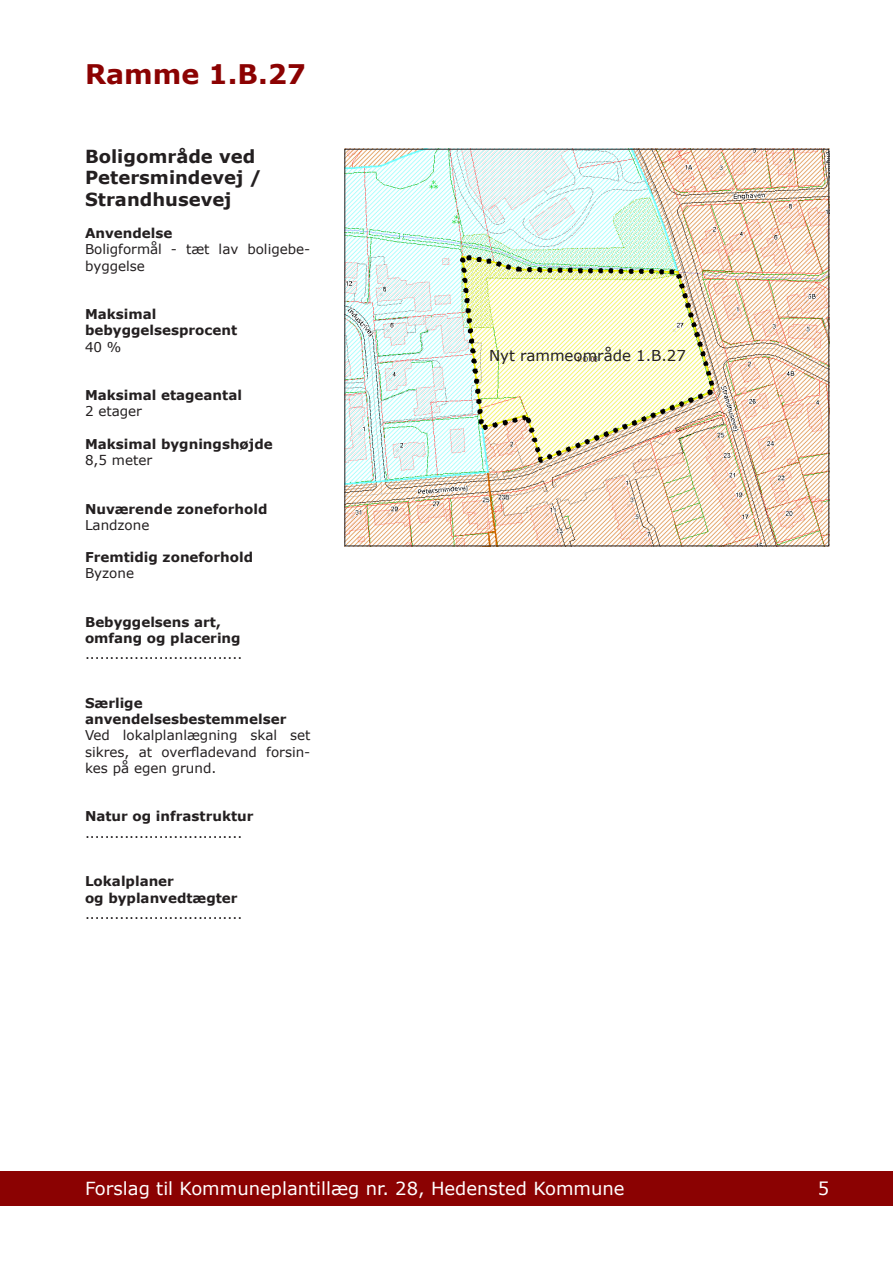
<style>
.page{position:relative;width:893px;height:1263px;background:#fff}
.page>*{position:absolute;margin:0;border:0;box-sizing:border-box;transform-origin:0 0}
.Overskrift_Stor_blå{font:700 27px "Verdana";color:#8b0202}
.t1{font:18px "Verdana";color:#fff}
.Overskrift_Mellem{font:700 18px/21.6px "Verdana";color:#231f20}
.Brødtekst_med_indryk{font:15px "Verdana";color:#231f20}
.Brødtekst{font:13.5px/16.2px "Verdana";color:#231f20}
.Brødtekst_fed{font:700 13.5px "Verdana";color:#231f20}
</style>
<div class="page">
<div style="left:0;top:1171px;width:893px;height:34px;background:#8b0202"></div>
<img style="left:346px;top:151px;width:481px;height:393px">
<p class="Overskrift_Stor_blå" style="left:85px;top:55px;width:223px">Ramme 1.B.27</p>
<p class="Overskrift_Mellem" style="left:85px;top:145px;width:178px">Boligområde ved<br>Petersmindevej /<br>Strandhusevej</p>
<p class="Brødtekst_fed" style="left:85px;top:224px;width:89px">Anvendelse</p>
<p class="Brødtekst" style="left:85px;top:241px;width:227px">Boligformål - tæt lav boligebe&shy;byggelse</p>
<p class="Brødtekst_fed" style="left:85px;top:305px;width:73px">Maksimal</p>
<p class="Brødtekst_fed" style="left:85px;top:321px;width:154px">bebyggelsesprocent</p>
<p class="Brødtekst" style="left:85px;top:338px;width:38px">40 %</p>
<p class="Brødtekst_fed" style="left:85px;top:386px;width:158px">Maksimal etageantal</p>
<p class="Brødtekst" style="left:85px;top:403px;width:59px">2 etager</p>
<p class="Brødtekst_fed" style="left:85px;top:434px;width:189px">Maksimal bygningshøjde</p>
<p class="Brødtekst" style="left:85px;top:452px;width:69px">8,5 meter</p>
<p class="Brødtekst_fed" style="left:85px;top:499px;width:184px">Nuværende zoneforhold</p>
<p class="Brødtekst" style="left:85px;top:517px;width:66px">Landzone</p>
<p class="Brødtekst_fed" style="left:85px;top:548px;width:170px">Fremtidig zoneforhold</p>
<p class="Brødtekst" style="left:85px;top:565px;width:51px">Byzone</p>
<p class="Brødtekst_fed" style="left:85px;top:613px;width:137px">Bebyggelsens art,</p>
<p class="Brødtekst_fed" style="left:85px;top:629px;width:157px">omfang og placering</p>
<p class="Brødtekst" style="left:85px;top:646px;width:159px">................................</p>
<p class="Brødtekst_fed" style="left:85px;top:694px;width:59px">Særlige</p>
<p class="Brødtekst_fed" style="left:85px;top:710px;width:203px">anvendelsesbestemmelser</p>
<p class="Brødtekst" style="left:85px;top:727px;width:227px;text-align:justify">Ved lokalplanlægning skal set sikres, at overfladevand forsin&shy;kes på egen grund.</p>
<p class="Brødtekst_fed" style="left:85px;top:807px;width:170px">Natur og infrastruktur</p>
<p class="Brødtekst" style="left:85px;top:824px;width:159px">................................</p>
<p class="Brødtekst_fed" style="left:85px;top:872px;width:90px">Lokalplaner</p>
<p class="Brødtekst_fed" style="left:85px;top:888px;width:154px">og byplanvedtægter</p>
<p class="Brødtekst" style="left:85px;top:905px;width:159px">................................</p>
<p class="Brødtekst_med_indryk" style="left:489px;top:345px;width:198px">Nyt rammeområde 1.B.27</p>
<h2 class="t1" style="left:85px;top:1176px;width:541px">Forslag til Kommuneplantillæg nr. 28, Hedensted Kommune</h2>
<h2 class="t1" style="left:818px;top:1176px;width:13px">5</h2>
</div>
